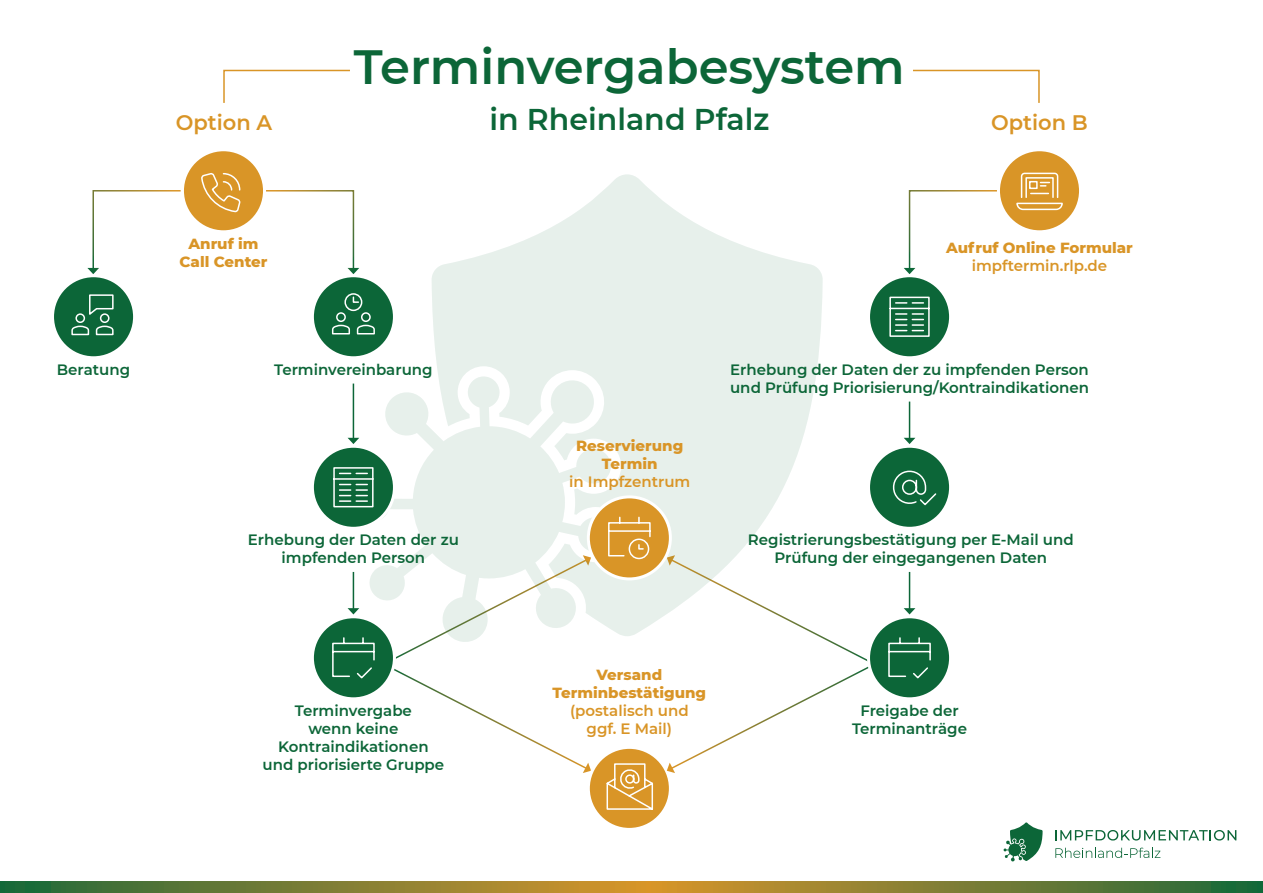
<style>
.page{position:relative;width:1263px;height:893px;background:#fff}
.page>*{position:absolute;margin:0;border:0;box-sizing:border-box;transform-origin:0 0}
.t1{font:600 48px "Montserrat";color:#0c6638}
.t2{font:600 30px "Montserrat";color:#0c6638}
.t3{font:600 21px "Montserrat";color:#d99527}
.t4{font:600 15px/18px "Montserrat";color:#0c6638;text-align:center}
.t5{font:800 15px/18px "Montserrat";color:#d99527;text-align:center}
.t6{font:600 15px/18px "Montserrat";color:#d99527;text-align:center}
</style>
<div class="page">
<svg style="left:432px;top:174px;width:391px;height:462px;fill:#e7f0eb"></svg>
<svg style="left:355px;top:376px;width:259px;height:260px;fill:#e7f0eb"></svg>
<svg style="left:0;top:881px;width:1263px;height:12px;background:#7b7e33"></svg>
<svg style="left:1055px;top:830px;width:181px;height:10px"></svg>
<svg style="left:1055px;top:848px;width:105px;height:10px"></svg>
<svg style="left:1003px;top:822px;width:39px;height:39px"></svg>
<svg style="left:904px;top:190px;width:93px;height:84px"></svg>
<svg style="left:266px;top:190px;width:93px;height:84px"></svg>
<svg style="left:87px;top:190px;width:94px;height:84px"></svg>
<div style="left:312px;top:446px;width:82px;height:82px;background:#0c6638;border-radius:50%"></div>
<div style="left:311px;top:445px;width:85px;height:85px;border:3px solid #fff;border-radius:50%"></div>
<svg style="left:312px;top:617px;width:82px;height:82px"></svg>
<div style="left:312px;top:276px;width:82px;height:82px;background:#0c6638;border-radius:50%"></div>
<div style="left:311px;top:274px;width:85px;height:85px;border:3px solid #fff;border-radius:50%"></div>
<div style="left:53px;top:276px;width:82px;height:82px;background:#0c6638;border-radius:50%"></div>
<div style="left:51px;top:274px;width:85px;height:85px;border:3px solid #fff;border-radius:50%"></div>
<div style="left:868px;top:276px;width:82px;height:82px;background:#0c6638;border-radius:50%"></div>
<div style="left:867px;top:274px;width:85px;height:85px;border:3px solid #fff;border-radius:50%"></div>
<div style="left:182px;top:150px;width:82px;height:82px;background:#d99527;border-radius:50%"></div>
<div style="left:181px;top:148px;width:85px;height:85px;border:3px solid #fff;border-radius:50%"></div>
<div style="left:998px;top:150px;width:82px;height:82px;background:#d99527;border-radius:50%"></div>
<div style="left:997px;top:148px;width:85px;height:85px;border:3px solid #fff;border-radius:50%"></div>
<div style="left:588px;top:747px;width:82px;height:82px;background:#d99527;border-radius:50%"></div>
<div style="left:587px;top:746px;width:85px;height:85px;border:3px solid #fff;border-radius:50%"></div>
<div style="left:588px;top:497px;width:82px;height:82px;background:#d99527;border-radius:50%"></div>
<div style="left:587px;top:495px;width:85px;height:85px;border:3px solid #fff;border-radius:50%"></div>
<hr style="left:353px;top:384px;width:1px;height:54px;background:#0c6638">
<svg style="left:348px;top:438px;width:11px;height:6px"></svg>
<svg style="left:667px;top:555px;width:201px;height:218px"></svg>
<div style="left:868px;top:446px;width:82px;height:82px;background:#0c6638;border-radius:50%"></div>
<div style="left:867px;top:445px;width:85px;height:85px;border:3px solid #fff;border-radius:50%"></div>
<div style="left:868px;top:617px;width:82px;height:82px;background:#0c6638;border-radius:50%"></div>
<div style="left:867px;top:615px;width:85px;height:85px;border:3px solid #fff;border-radius:50%"></div>
<hr style="left:909px;top:572px;width:1px;height:37px;background:#0c6638">
<svg style="left:904px;top:608px;width:11px;height:6px"></svg>
<hr style="left:909px;top:402px;width:1px;height:36px;background:#0c6638">
<svg style="left:904px;top:438px;width:11px;height:6px"></svg>
<svg style="left:913px;top:69px;width:127px;height:34px"></svg>
<svg style="left:223px;top:69px;width:127px;height:34px"></svg>
<svg style="left:201px;top:173px;width:40px;height:40px"></svg>
<svg style="left:71px;top:294px;width:43px;height:42px"></svg>
<svg style="left:331px;top:293px;width:44px;height:42px"></svg>
<svg style="left:333px;top:467px;width:41px;height:41px"></svg>
<svg style="left:889px;top:296px;width:41px;height:41px"></svg>
<svg style="left:331px;top:555px;width:260px;height:218px"></svg>
<svg style="left:888px;top:637px;width:43px;height:42px"></svg>
<svg style="left:606px;top:763px;width:48px;height:47px"></svg>
<svg style="left:892px;top:470px;width:45px;height:36px"></svg>
<svg style="left:1016px;top:172px;width:47px;height:39px"></svg>
<svg style="left:608px;top:516px;width:43px;height:44px"></svg>
<h1 class="t1" style="left:354px;top:33px;width:552px">Terminvergabesystem</h1>
<h3 class="t3" style="left:176px;top:108px;width:98px">Option A</h3>
<h2 class="t2" style="left:489px;top:98px;width:281px">in Rheinland Pfalz</h2>
<h3 class="t3" style="left:991px;top:108px;width:98px">Option B</h3>
<p class="t5" style="left:180px;top:234px;width:89px">Anruf im<br>Call Center</p>
<p class="t5" style="left:946px;top:238px;width:188px">Aufruf Online Formular</p>
<p class="t6" style="left:972px;top:256px;width:137px">impftermin.rlp.de</p>
<p class="t4" style="left:274px;top:360px;width:160px">Terminvereinbarung</p>
<p class="t4" style="left:57px;top:360px;width:75px">Beratung</p>
<p class="t4" style="left:730px;top:360px;width:360px;text-align:left">Erhebung der Daten der zu impfenden Person und Prüfung Priorisierung/Kontraindikationen</p>
<p class="t4" style="left:248px;top:530px;width:213px">Erhebung der Daten der zu impfenden Person</p>
<p class="t4" style="left:263px;top:701px;width:183px">Terminvergabe<br>wenn keine<br>Kontraindikationen und priorisierte Gruppe</p>
<p class="t5" style="left:576px;top:436px;width:109px">Reservierung<br>Termin</p>
<p class="t6" style="left:569px;top:472px;width:123px">in Impfzentrum</p>
<p class="t5" style="left:552px;top:665px;width:155px">Versand<br>Terminbestätigung</p>
<p class="t6" style="left:570px;top:701px;width:120px">(postalisch und ggf. E Mail)</p>
<p class="t4" style="left:748px;top:530px;width:327px">Registrierungsbestätigung per E-Mail und<br>Prüfung der eingegangenen Daten</p>
<p class="t4" style="left:852px;top:701px;width:117px">Freigabe der<br>Terminanträge</p>
</div>
